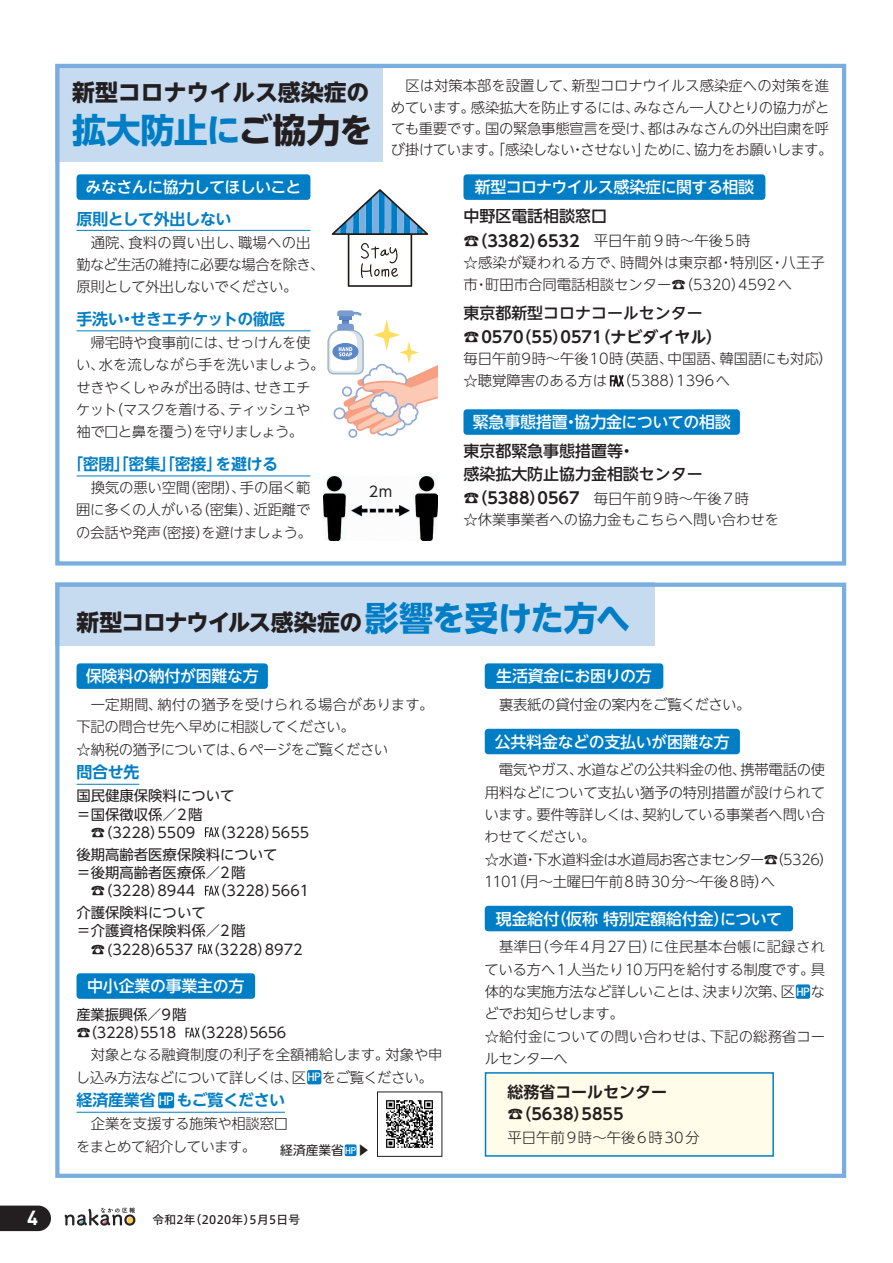
<style>
.page{position:relative;width:893px;height:1263px;background:#fff}
.page>*{position:absolute;margin:0;border:0;box-sizing:border-box;transform-origin:0 0}
._2_見出し{font:700 34.05px "UD Shin Go NT Pr 6 N";letter-spacing:-.01em;color:#007ec5}
._2_見出し-2{font:700 22.8px "UD Shin Go NT Pr 6 N";letter-spacing:-.045em;color:#231f20}
._2_見出し-3{font:700 22.8px "UD Shin Go NT Pr 6 N";color:#231f20}
.t1{font:700 20.25px "DIN";color:#fff}
.t2{font:500 15.9px "UD Shin Go NT Pr 6 N";letter-spacing:-.02em;color:#fff}
.t3{font:700 15.9px "UD Shin Go NT Pr 6 N De";letter-spacing:-.025em;color:#007ec5}
.t4{font:500 15.9px/22.4px "UD Shin Go NT Pr 6 N";color:#231f20}
.t5{font:700 15.9px "UD Shin Go NT Pr 6 N De";color:#231f20}
.t6{font:700 15.9px "UD Shin Go Pr 6 N De";color:#231f20}
.t7{font:300 14.4px/22.4px "UD Shin Go NT Pr 6 N";letter-spacing:-.015em;color:#231f20}
.t8{font:14.4px "UD Shin Go NT Pr 6 N";color:#231f20}
.t9{font:300 14.4px/22.4px "UD Shin Go NT Pr 6 N";letter-spacing:.015em;color:#231f20}
.t10{font:300 14.4px/22.4px "UD Shin Go NT Pr 6 N";letter-spacing:.005em;color:#231f20}
.t11{font:300 14.4px "UD Shin Go NT Pr 6 N";letter-spacing:.065em;color:#231f20}
.t12{font:14.4px "UD Shin Go NT Pr 6 N";letter-spacing:-.02em;color:#231f20}
.t13{font:300 14.4px "UD Shin Go Pr 6 N";letter-spacing:.125em;color:#231f20}
.t14{font:300 14.4px "UD Shin Go NT Pr 6 N";letter-spacing:-.035em;color:#231f20}
.t15{font:300 14.4px "UD Shin Go NT Pr 6 N";letter-spacing:-.045em;color:#231f20}
.問い合わせ_共通{font:12.75px "UD Shin Go NT Pr 6 N";color:#231f20}
.t16{font:condensed 12.75px "Univers";color:#fff;scale:1.11 1}
.t17{font:11.7px "Hiragino UD Sans F Std W5";letter-spacing:.025em;color:#231f20}
.t18{font:condensed 11.7px "Univers";color:#fff;scale:1.11 1}
.t19{font:condensed 9.6px "Univers";color:#fff;scale:1.11 1}
.s1{color:#231f20}
.s2{font-family:"UD Shin Go NT Pr 6 N De";font-weight:700;font-size:15.9px}
.s3{font-size:34.05px;color:#007ec5}
</style>
<div class="page">
<hr style="left:892px;top:0;width:1px;height:1263px;background:#f5f4ed">
<svg style="left:0;top:1205px;width:51px;height:26px"></svg>
<svg style="left:65px;top:1207px;width:70px;height:18px"></svg>
<div style="left:55px;top:583px;width:600px;height:63px;background:#c6daf0"></div>
<div style="left:55px;top:64px;width:328px;height:98px;background:#c6daf0"></div>
<div style="left:55px;top:64px;width:791px;height:502px;border:4px solid #79aede"></div>
<div style="left:55px;top:583px;width:791px;height:595px;border:4px solid #79aede"></div>
<hr style="left:77px;top:230px;width:233px;height:1px;background:#007ec5">
<svg style="left:610px;top:375px;width:14px;height:11px"></svg>
<hr style="left:77px;top:330px;width:233px;height:1px;background:#007ec5">
<hr style="left:77px;top:476px;width:233px;height:1px;background:#007ec5">
<img style="left:323px;top:476px;width:115px;height:65px">
<div style="left:485px;top:1073px;width:288px;height:83px;background:#fffde9"></div>
<div style="left:485px;top:1072px;width:289px;height:85px;border:1px solid #007ec5"></div>
<hr style="left:77px;top:784px;width:62px;height:1px;background:#007ec5">
<svg style="left:205px;top:827px;width:14px;height:10px"></svg>
<svg style="left:205px;top:886px;width:14px;height:9px"></svg>
<svg style="left:198px;top:944px;width:15px;height:10px"></svg>
<div style="left:77px;top:174px;width:233px;height:26px;background:#007ec5;border-radius:3px"></div>
<div style="left:463px;top:174px;width:302px;height:26px;background:#007ec5;border-radius:3px"></div>
<div style="left:77px;top:663px;width:191px;height:26px;background:#007ec5;border-radius:3px"></div>
<hr style="left:77px;top:1112px;width:208px;height:1px;background:#007ec5">
<svg style="left:186px;top:1028px;width:14px;height:9px"></svg>
<div style="left:307px;top:1070px;width:14px;height:14px;background:#007ec5;border-radius:2px"></div>
<div style="left:158px;top:1092px;width:16px;height:16px;background:#007ec5;border-radius:2px"></div>
<div style="left:77px;top:973px;width:178px;height:26px;background:#007ec5;border-radius:3px"></div>
<div style="left:485px;top:663px;width:178px;height:26px;background:#007ec5;border-radius:3px"></div>
<div style="left:485px;top:729px;width:255px;height:25px;background:#007ec5;border-radius:3px"></div>
<div style="left:796px;top:984px;width:14px;height:15px;background:#007ec5;border-radius:2px"></div>
<div style="left:485px;top:906px;width:308px;height:25px;background:#007ec5;border-radius:3px"></div>
<div style="left:345px;top:1144px;width:11px;height:12px;background:#007ec5;border-radius:2px"></div>
<img style="left:386px;top:1100px;width:47px;height:48px">
<div style="left:377px;top:1091px;width:65px;height:66px;border:1px solid #231f20"></div>
<div style="left:348px;top:429px;width:9px;height:9px;border:3px solid #91aad7;border-radius:50%"></div>
<svg style="left:327px;top:310px;width:111px;height:126px"></svg>
<svg style="left:332px;top:189px;width:96px;height:98px"></svg>
<div style="left:463px;top:409px;width:277px;height:26px;background:#007ec5;border-radius:3px"></div>
<p class="_2_見出し-3" style="left:72px;top:74px;width:299px">新型コロナウイルス感染症の</p>
<p class="_2_見出し" style="left:72px;top:102px;width:302px">拡大防止に<span class="s1">ご協力を</span></p>
<p class="t7" style="left:391px;top:75px;width:443px;line-height:21.3px;text-indent:14px">区は対策本部を設置して、新型コロナウイルス感染症への対策を進めています。感染拡大を防止するには、みなさん一人ひとりの協力がとても重要です。国の緊急事態宣言を受け、都はみなさんの外出自粛を呼び掛けています。「感染しない・させない」ために、協力をお願いします。</p>
<p class="t2" style="left:86px;top:174px;width:217px">みなさんに協力してほしいこと</p>
<p class="t2" style="left:475px;top:174px;width:281px">新型コロナウイルス感染症に関する相談</p>
<p class="t3" style="left:76px;top:206px;width:157px">原則として外出しない</p>
<p class="t7" style="left:76px;top:230px;width:250px;text-indent:14px">通院、食料の買い出し、職場への出勤など生活の維持に必要な場合を除き、原則として外出しないでください。</p>
<p class="t3" style="left:76px;top:306px;width:210px">手洗い・せきエチケットの徹底</p>
<p class="t7" style="left:76px;top:331px;width:250px;text-indent:15px">帰宅時や食事前には、せっけんを使い、水を流しながら手を洗いましょう。せきやくしゃみが出る時は、せきエチケット（マスクを着ける、ティッシュや袖で口と鼻を覆う）を守りましょう。</p>
<p class="t3" style="left:67px;top:451px;width:212px">「密閉」「密集」「密接」を避ける</p>
<p class="t7" style="left:76px;top:476px;width:237px;text-align:justify;text-indent:14px">換気の悪い空間（密閉）、手の届く範囲に多くの人がいる（密集）、近距離での会話や発声（密接）を避けましょう。</p>
<p class="t8" style="left:369px;top:480px;width:25px">2m</p>
<p class="t4" style="left:463px;top:205px;width:145px">中野区電話相談窓口</p>
<p class="t7" style="left:463px;top:229px;width:288px"><span class="s2">☎（3382）6532</span>　平日午前９時～午後5時</p>
<p class="t9" style="left:463px;top:251px;width:363px">☆感染が疑われる方で、時間外は東京都・特別区・八王子市・町田市合同電話相談センター☎︎（5320）4592へ</p>
<p class="t4" style="left:463px;top:301px;width:241px">東京都新型コロナコールセンター</p>
<p class="t5" style="left:463px;top:324px;width:260px">☎0570（55）0571（ナビダイヤル）</p>
<p class="t7" style="left:463px;top:347px;width:371px">毎日午前9時～午後10時（英語、中国語、韓国語にも対応）</p>
<p class="t7" style="left:463px;top:369px;width:268px">☆聴覚障害のある方は （5388）1396へ</p>
<p class="t2" style="left:473px;top:409px;width:259px">緊急事態措置・協力金についての相談</p>
<p class="t4" style="left:463px;top:440px;width:241px">東京都緊急事態措置等・<br>感染拡大防止協力金相談センター</p>
<p class="t11" style="left:463px;top:486px;width:287px"><span class="s2">☎（5388）0567</span>　毎日午前9時～午後7時</p>
<p class="t7" style="left:463px;top:508px;width:317px">☆休業事業者への協力金もこちらへ問い合わせを</p>
<p class="_2_見出し-2" style="left:77px;top:604px;width:555px">新型コロナウイルス感染症の<span class="s3">影響を受けた方へ</span></p>
<p class="t2" style="left:86px;top:663px;width:174px">保険料の納付が困難な方</p>
<p class="t7" style="left:76px;top:693px;width:359px;text-indent:14px">一定期間、納付の猶予を受けられる場合があります。下記の問合せ先へ早めに相談してください。</p>
<p class="t7" style="left:76px;top:737px;width:313px">☆納税の猶予については、6ページをご覧ください</p>
<p class="t3" style="left:76px;top:759px;width:65px">問合せ先</p>
<p class="t8" style="left:77px;top:784px;width:159px">国民健康保険料について</p>
<p class="t8" style="left:77px;top:802px;width:142px">＝国保徴収係／2階　</p>
<p class="t8" style="left:77px;top:820px;width:234px">　☎︎（3228）5509 （3228）5655</p>
<p class="t8" style="left:77px;top:843px;width:202px">後期高齢者医療保険料について</p>
<p class="t8" style="left:77px;top:861px;width:185px">＝後期高齢者医療係／2階　</p>
<p class="t8" style="left:91px;top:879px;width:220px">☎（3228）8944 （3228）5661</p>
<p class="t8" style="left:77px;top:901px;width:131px">介護保険料について</p>
<p class="t8" style="left:77px;top:919px;width:185px">＝介護資格保険料係／2階　</p>
<p class="t8" style="left:91px;top:937px;width:213px">☎ (3228)6537 （3228）8972</p>
<p class="t2" style="left:87px;top:973px;width:159px">中小企業の事業主の方</p>
<p class="t8" style="left:76px;top:1003px;width:126px">産業振興係／9階　</p>
<p class="t12" style="left:76px;top:1021px;width:211px">☎︎（3228）5518 （3228）5656</p>
<p class="t7" style="left:76px;top:1043px;width:368px;text-indent:15px">対象となる融資制度の利子を全額補給します。対象や申し込み方法などについて詳しくは、区</p>
<p class="t18" style="left:307px;top:1070px;width:14px">HP</p>
<p class="t15" style="left:322px;top:1065px;width:113px">をご覧ください。</p>
<p class="t3" style="left:76px;top:1087px;width:81px">経済産業省</p>
<p class="t16" style="left:159px;top:1092px;width:15px">HP</p>
<p class="t3" style="left:176px;top:1087px;width:110px">もご覧ください</p>
<p class="t7" style="left:76px;top:1112px;width:213px;text-indent:15px">企業を支援する施策や相談窓口をまとめて紹介しています。</p>
<p class="問い合わせ_共通" style="left:280px;top:1140px;width:65px">経済産業省</p>
<p class="t19" style="left:345px;top:1144px;width:12px">HP</p>
<p class="問い合わせ_共通" style="left:357px;top:1140px;width:14px">▶︎</p>
<h3 class="t1" style="left:27px;top:1205px;width:12px">4</h3>
<p class="t17" style="left:152px;top:1211px;width:149px">令和2年（2020年）5月5日号</p>
<p class="t2" style="left:496px;top:663px;width:157px">生活資金にお困りの方</p>
<p class="t7" style="left:499px;top:693px;width:253px">裏表紙の貸付金の案内をご覧ください。</p>
<p class="t2" style="left:495px;top:729px;width:237px">公共料金などの支払いが困難な方</p>
<p class="t7" style="left:484px;top:758px;width:342px;text-align:justify;text-indent:15px">電気やガス、水道などの公共料金の他、携帯電話の使用料などについて支払い猶予の特別措置が設けられています。要件等詳しくは、契約している事業者へ問い合わせてください。</p>
<p class="t7" style="left:484px;top:847px;width:351px">☆水道・下水道料金は水道局お客さまセンター☎︎（5326）<br>1101（月～土曜日午前8時30分～午後8時）へ</p>
<p class="t2" style="left:496px;top:906px;width:288px">現金給付（仮称 特別定額給付金）について</p>
<p class="t7" style="left:485px;top:935px;width:342px;text-align:justify;text-indent:14px">基準日（今年4月27日）に住民基本台帳に記録されている方へ1人当たり10万円を給付する制度です。具体的な実施方法など詳しいことは、決まり次第、区</p>
<p class="t18" style="left:796px;top:984px;width:14px">HP</p>
<p class="t7" style="left:811px;top:980px;width:16px">な</p>
<p class="t14" style="left:484px;top:1002px;width:141px">どでお知らせします。</p>
<p class="t10" style="left:484px;top:1024px;width:342px">☆給付金についての問い合わせは、下記の総務省コールセンターへ</p>
<p class="t6" style="left:507px;top:1079px;width:161px">総務省コールセンター</p>
<p class="t6" style="left:507px;top:1101px;width:118px">☎（5638）5855</p>
<p class="t13" style="left:507px;top:1126px;width:194px">平日午前9時～午後6時30分</p>
</div>
